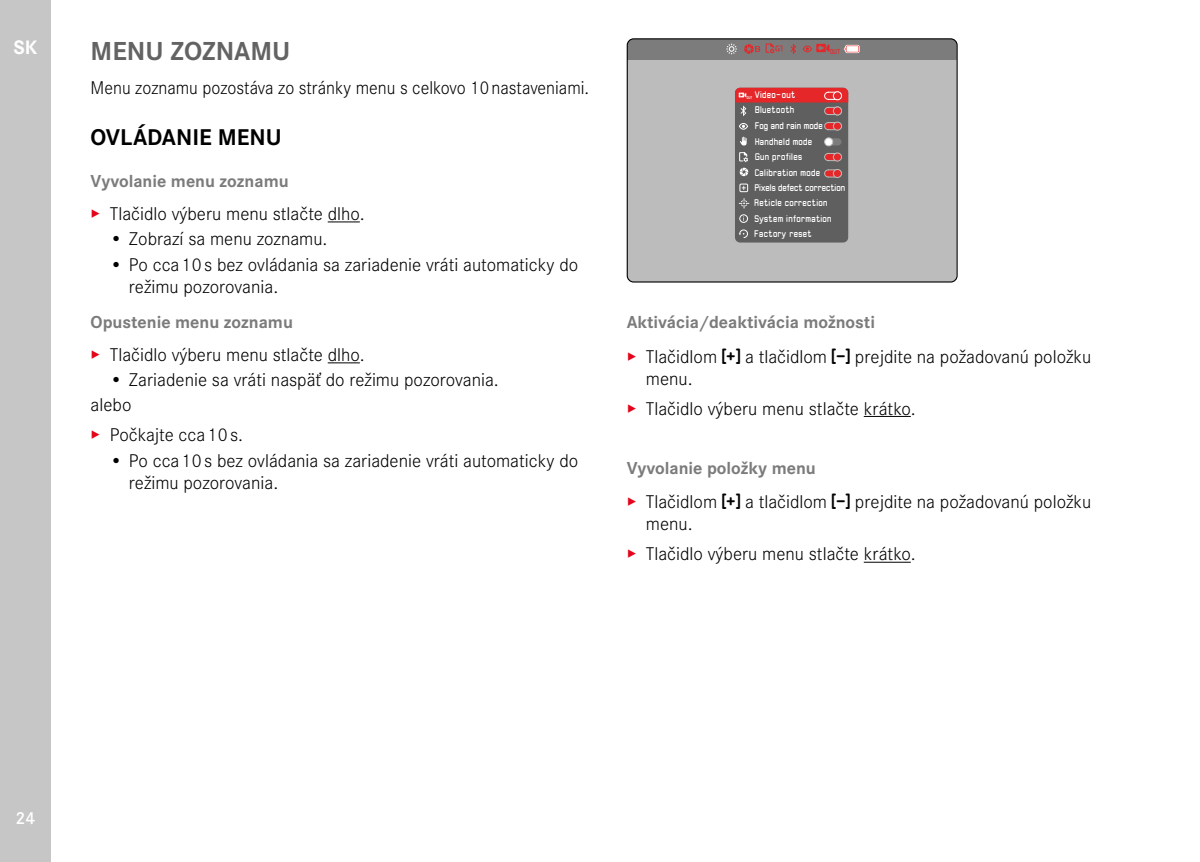
<style>
.page{position:relative;width:1200px;height:862px;background:#fff}
.page>*{position:absolute;margin:0;border:0;box-sizing:border-box;transform-origin:0 0}
.t1{font:700 27px "Corporate S";color:#646363}
.t2{font:700 23.62px "Corporate S";color:#000}
.t3{font:700 20.25px "Corporate S";color:#fff}
.t4{font:300 19.12px/22.1px "Corporate S";color:#000}
.t5{font:300 19.12px "Corporate S";color:#000;scale:.95 1}
.t6{font:700 18px "Corporate S";color:#7c7b7b}
.t7{font:600 18px "Corporate S";color:#fff}
.t8{font:8.55px "LG1055";letter-spacing:.025em;color:#fff;scale:.91 1}
.t9{font:8.55px "LG1055";letter-spacing:-.015em;color:#fff;scale:.91 1}
.t10{font:8.55px "LG1055";color:#fff;scale:.91 1}
.t11{font:6.3px "LG1055";color:#e6272a;scale:.87 1}
.t12{font:3.6px "LG1055";color:#fff;scale:.87 1}
.s1{color:#e3051b}
.s2{font-family:"LG1054";font-weight:400;font-size:16.88px}
</style>
<div class="page">
<div style="left:0;top:0;width:51px;height:861px;background:#c6c6c6"></div>
<hr style="left:327px;top:221px;width:33px;height:1px;background:#000">
<hr style="left:327px;top:362px;width:33px;height:1px;background:#000">
<hr style="left:863px;top:416px;width:47px;height:1px;background:#000">
<hr style="left:863px;top:561px;width:47px;height:1px;background:#000">
<div style="left:628px;top:59px;width:328px;height:223px;background:#bcbcbc"></div>
<div style="left:627px;top:39px;width:329px;height:20px;background:#7c7c7c"></div>
<div style="left:734px;top:88px;width:114px;height:154px;background:#5f5f5f;border-radius:5px"></div>
<div style="left:739px;top:214px;width:8px;height:9px;border:1px solid #fff;border-radius:50%"></div>
<div style="left:739px;top:183px;width:9px;height:9px;border:1px solid #fff"></div>
<svg style="left:738px;top:229px;width:10px;height:9px"></svg>
<svg style="left:831px;top:138px;width:10px;height:7px"></svg>
<div style="left:824px;top:137px;width:8px;height:9px;background:#fff;border:1px solid #bcbcbc;border-radius:50%"></div>
<svg style="left:824px;top:122px;width:17px;height:8px"></svg>
<div style="left:832px;top:122px;width:9px;height:8px;background:#e6272a;border:1px solid #bcbcbc;border-radius:50%"></div>
<svg style="left:824px;top:153px;width:17px;height:8px"></svg>
<div style="left:832px;top:153px;width:9px;height:8px;background:#e6272a;border:1px solid #bcbcbc;border-radius:50%"></div>
<svg style="left:824px;top:169px;width:17px;height:8px"></svg>
<div style="left:832px;top:169px;width:9px;height:9px;background:#e6272a;border:1px solid #bcbcbc;border-radius:50%"></div>
<svg style="left:739px;top:168px;width:9px;height:8px"></svg>
<svg style="left:739px;top:152px;width:9px;height:10px"></svg>
<div style="left:738px;top:123px;width:9px;height:6px;border:1px solid #fff;border-radius:50%"></div>
<svg style="left:734px;top:88px;width:114px;height:28px"></svg>
<svg style="left:844px;top:45px;width:15px;height:8px"></svg>
<div style="left:802px;top:46px;width:9px;height:6px;border:1px solid #e6272a;border-radius:50%"></div>
<svg style="left:816px;top:44px;width:13px;height:8px"></svg>
<svg style="left:744px;top:43px;width:38px;height:11px"></svg>
<svg style="left:790px;top:44px;width:6px;height:10px"></svg>
<svg style="left:726px;top:44px;width:10px;height:10px"></svg>
<svg style="left:740px;top:136px;width:6px;height:9px"></svg>
<svg style="left:738px;top:198px;width:11px;height:10px"></svg>
<div style="left:626px;top:38px;width:331px;height:244px;border:1px solid #000;border-radius:6px"></div>
<p class="t3" style="left:13px;top:32px;width:26px">SK</p>
<h1 class="t1" style="left:91px;top:29px;width:201px">MENU ZOZNAMU</h1>
<p class="t5" style="left:91px;top:75px;width:526px">Menu zoznamu pozostáva zo stránky menu s celkovo 10nastaveniami.</p>
<p class="t2" style="left:91px;top:119px;width:193px">OVLÁDANIE MENU</p>
<p class="t6" style="left:91px;top:167px;width:199px">Vyvolanie menu zoznamu</p>
<p class="t4" style="left:91px;top:201px;width:275px"><span class="s1">▸</span> Tlačidlo výberu menu stlačte dlho.</p>
<p class="t4" style="left:110px;top:227px;width:219px">• Zobrazí sa menu zoznamu.</p>
<p class="t4" style="left:129px;top:252px;width:450px;text-indent:-19px">• Po cca10s bez ovládania sa zariadenie vráti automaticky do režimu pozorovania.</p>
<p class="t6" style="left:91px;top:307px;width:204px">Opustenie menu zoznamu</p>
<p class="t4" style="left:91px;top:342px;width:275px"><span class="s1">▸</span> Tlačidlo výberu menu stlačte dlho.</p>
<p class="t4" style="left:91px;top:366px;width:409px;line-height:25.2px;text-indent:19px">• Zariadenie sa vráti naspäť do režimu pozorovania. alebo</p>
<p class="t4" style="left:91px;top:422px;width:154px"><span class="s1">▸</span> Počkajte cca10s.</p>
<p class="t4" style="left:129px;top:448px;width:450px;text-indent:-19px">• Po cca10s bez ovládania sa zariadenie vráti automaticky do režimu pozorovania.</p>
<p class="t11" style="left:829px;top:48px;width:13px">OUT</p>
<p class="t8" style="left:754px;top:89px;width:46px">Video-out</p>
<p class="t12" style="left:746px;top:95px;width:8px">OUT</p>
<p class="t8" style="left:754px;top:105px;width:45px">Bluetooth</p>
<p class="t10" style="left:754px;top:120px;width:76px">Fog and rain mode</p>
<p class="t8" style="left:754px;top:136px;width:65px">Handheld mode</p>
<p class="t8" style="left:754px;top:151px;width:54px">Gun profiles</p>
<p class="t8" style="left:754px;top:167px;width:74px">Calibration mode</p>
<p class="t9" style="left:754px;top:182px;width:101px">Pixels defect correction</p>
<p class="t8" style="left:753px;top:228px;width:65px">Factory reset</p>
<p class="t8" style="left:753px;top:197px;width:82px">Reticle correction</p>
<p class="t8" style="left:753px;top:213px;width:86px">System information</p>
<p class="t6" style="left:626px;top:307px;width:250px">Aktivácia/deaktivácia možnosti</p>
<p class="t4" style="left:645px;top:344px;width:447px;text-indent:-19px"><span class="s1">▸</span> Tlačidlom <span class="s2">[+]</span> a tlačidlom <span class="s2">[-]</span> prejdite na požadovanú položku menu.</p>
<p class="t4" style="left:626px;top:396px;width:290px"><span class="s1">▸</span> Tlačidlo výberu menu stlačte krátko.</p>
<p class="t6" style="left:626px;top:453px;width:191px">Vyvolanie položky menu</p>
<p class="t4" style="left:645px;top:489px;width:447px;text-indent:-19px"><span class="s1">▸</span> Tlačidlom <span class="s2">[+]</span> a tlačidlom <span class="s2">[-]</span> prejdite na požadovanú položku menu.</p>
<p class="t4" style="left:626px;top:541px;width:290px"><span class="s1">▸</span> Tlačidlo výberu menu stlačte krátko.</p>
<p class="t7" style="left:16px;top:803px;width:21px">24</p>
</div>
